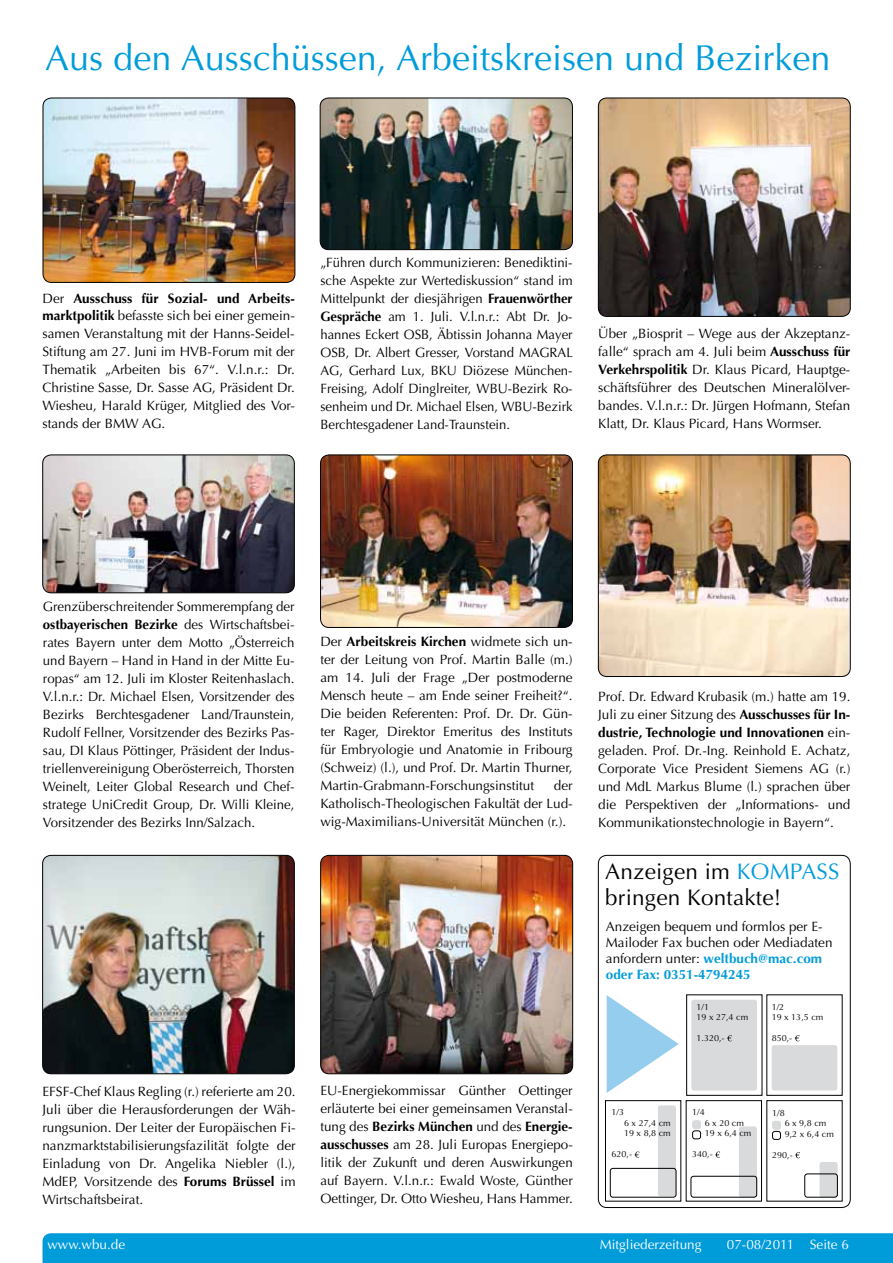
<style>
.page{position:relative;width:893px;height:1263px;background:#fff}
.page>*{position:absolute;margin:0;border:0;box-sizing:border-box;transform-origin:0 0}
.t1{font:36px "Optima";color:#009cda}
.t2{font:22.5px/25.5px "Optima";letter-spacing:.01em;color:#000}
.t3{font:13.5px/18px "Optima";color:#000;text-align:justify}
.t4{font:13.5px "Optima";color:#fff}
.t5{font:8.7px/10.5px "Optima";color:#000}
.s1{font-weight:700}
.s2{color:#009cda}
.s3{font-weight:700;color:#009cda}
</style>
<div class="page">
<div style="left:43px;top:1233px;width:850px;height:30px;background:#009cda"></div>
<div style="left:598px;top:855px;width:252px;height:353px;border:1px solid #000;border-radius:9px"></div>
<div style="left:691px;top:1000px;width:66px;height:90px;background:#d9dadb;border-radius:3px"></div>
<div style="left:772px;top:1045px;width:65px;height:45px;background:#d9dadb;border-radius:3px"></div>
<svg style="left:727px;top:1035px;width:5px;height:6px"></svg>
<svg style="left:795px;top:1035px;width:5px;height:6px"></svg>
<div style="left:605px;top:1100px;width:76px;height:101px;border:1px solid #000"></div>
<div style="left:686px;top:1100px;width:76px;height:101px;border:1px solid #000"></div>
<div style="left:658px;top:1105px;width:18px;height:91px;background:#d9dadb;border-radius:3px"></div>
<div style="left:739px;top:1126px;width:18px;height:71px;background:#d9dadb;border-radius:3px"></div>
<div style="left:819px;top:1162px;width:19px;height:35px;background:#d9dadb;border-radius:3px"></div>
<div style="left:804px;top:1174px;width:34px;height:23px;border:1px solid #000;border-radius:3px"></div>
<div style="left:610px;top:1168px;width:66px;height:29px;border:1px solid #000;border-radius:3px"></div>
<div style="left:691px;top:1176px;width:66px;height:21px;border:1px solid #000;border-radius:3px"></div>
<svg style="left:635px;top:1151px;width:4px;height:7px"></svg>
<svg style="left:715px;top:1151px;width:5px;height:7px"></svg>
<div style="left:693px;top:1121px;width:8px;height:8px;background:#d9dadb;border-radius:2px"></div>
<div style="left:692px;top:1120px;width:9px;height:9px;border:1px solid #d9dadb;border-radius:2px"></div>
<div style="left:692px;top:1130px;width:9px;height:9px;border:1px solid #000;border-radius:2px"></div>
<svg style="left:795px;top:1152px;width:5px;height:6px"></svg>
<div style="left:772px;top:1121px;width:8px;height:8px;background:#d9dadb;border-radius:2px"></div>
<div style="left:772px;top:1121px;width:9px;height:8px;border:1px solid #d9dadb;border-radius:2px"></div>
<div style="left:772px;top:1131px;width:9px;height:9px;border:1px solid #000;border-radius:2px"></div>
<svg style="left:607px;top:995px;width:72px;height:98px"></svg>
<img style="left:598px;top:98px;width:252px;height:218px">
<div style="left:598px;top:98px;width:252px;height:219px;border:1px solid #000;border-radius:9px"></div>
<img style="left:320px;top:98px;width:252px;height:152px">
<div style="left:320px;top:98px;width:253px;height:152px;border:1px solid #000;border-radius:9px"></div>
<img style="left:43px;top:98px;width:252px;height:184px">
<div style="left:43px;top:98px;width:252px;height:185px;border:1px solid #000;border-radius:9px"></div>
<img style="left:321px;top:855px;width:252px;height:219px">
<div style="left:320px;top:855px;width:253px;height:219px;border:1px solid #000;border-radius:9px"></div>
<img style="left:598px;top:455px;width:252px;height:221px">
<div style="left:598px;top:455px;width:252px;height:222px;border:1px solid #000;border-radius:9px"></div>
<img style="left:321px;top:455px;width:251px;height:172px">
<div style="left:320px;top:455px;width:253px;height:173px;border:1px solid #000;border-radius:9px"></div>
<img style="left:43px;top:455px;width:251px;height:138px">
<div style="left:43px;top:455px;width:252px;height:138px;border:1px solid #000;border-radius:9px"></div>
<img style="left:43px;top:855px;width:251px;height:219px">
<div style="left:42px;top:855px;width:253px;height:219px;border:1px solid #000;border-radius:9px"></div>
<h1 class="t1" style="left:45px;top:37px;width:787px">Aus den Ausschüssen, Arbeitskreisen und Bezirken</h1>
<p class="t3" style="left:43px;top:289px;width:254px">Der <span class="s1">Ausschuss für Sozial- und Arbeits&shy;marktpolitik</span> befasste sich bei einer gemein&shy;samen Veranstaltung mit der Hanns-Seidel-Stiftung am 27. Juni im HVB-Forum mit der Thematik „Arbeiten bis 67“. V.l.n.r.: Dr.<br>Christine Sasse, Dr. Sasse AG, Präsident Dr.<br>Wiesheu, Harald Krüger, Mitglied des Vor&shy;stands der BMW AG.</p>
<p class="t3" style="left:320px;top:254px;width:254px">„Führen durch Kommunizieren: Benediktini&shy;sche Aspekte zur Wertediskussion“ stand im Mittelpunkt der diesjährigen <span class="s1">Frauenwörther Gespräche</span> am 1. Juli. V.l.n.r.: Abt Dr. Jo&shy;hannes Eckert OSB, Äbtissin Johanna Mayer OSB, Dr. Albert Gresser, Vorstand MAGRAL AG, Gerhard Lux, BKU Diözese München-Freising, Adolf Dinglreiter, WBU-Bezirk Ro&shy;senheim und Dr. Michael Elsen, WBU-Bezirk Berchtesgadener Land-Traunstein.</p>
<p class="t3" style="left:598px;top:325px;width:254px">Über „Biosprit – Wege aus der Akzeptanz&shy;falle“ sprach am 4. Juli beim <span class="s1">Ausschuss für Verkehrspolitik</span> Dr. Klaus Picard, Hauptge&shy;schäftsführer des Deutschen Mineralölver&shy;bandes. V.l.n.r.: Dr. Jürgen Hofmann, Stefan Klatt, Dr. Klaus Picard, Hans Wormser.</p>
<p class="t3" style="left:43px;top:598px;width:253px">Grenzüberschreitender Sommerempfang der <span class="s1">ostbayerischen Bezirke</span> des Wirtschaftsbei&shy;rates Bayern unter dem Motto „Österreich und Bayern – Hand in Hand in der Mitte Eu&shy;ropas“ am 12. Juli im Kloster Reitenhaslach.<br>V.l.n.r.: Dr. Michael Elsen, Vorsitzender des Bezirks Berchtesgadener Land/Traunstein, Rudolf Fellner, Vorsitzender des Bezirks Pas&shy;sau, DI Klaus Pöttinger, Präsident der Indus&shy;triellenvereinigung Oberösterreich, Thorsten Weinelt, Leiter Global Research und Chef&shy;stratege UniCredit Group, Dr. Willi Kleine, Vorsitzender des Bezirks Inn/Salzach.</p>
<p class="t3" style="left:320px;top:632px;width:254px">Der <span class="s1">Arbeitskreis Kirchen</span> widmete sich un&shy;ter der Leitung von Prof. Martin Balle (m.) am 14. Juli der Frage „Der postmoderne Mensch heute – am Ende seiner Freiheit?“.<br>Die beiden Referenten: Prof. Dr. Dr. Gün&shy;ter Rager, Direktor Emeritus des Instituts für Embryologie und Anatomie in Fribourg (Schweiz) (l.), und Prof. Dr. Martin Thurner, Martin-Grabmann-Forschungsinstitut</p>
<p class="t3" style="left:320px;top:776px;width:254px;text-indent:234px">der Katholisch-Theologischen Fakultät der Lud&shy;wig-Maximilians-Universität München (r.).</p>
<p class="t3" style="left:42px;top:1082px;width:255px">EFSF-Chef Klaus Regling (r.) referierte am 20.<br>Juli über die Herausforderungen der Wäh&shy;rungsunion. Der Leiter der Europäischen Fi&shy;nanzmarktstabilisierungsfazilität folgte der Einladung von Dr. Angelika Niebler (l.), MdEP, Vorsitzende des <span class="s1">Forums Brüssel</span> im Wirtschaftsbeirat.</p>
<p class="t3" style="left:320px;top:1081px;width:254px">EU-Energiekommissar Günther Oettinger erläuterte bei einer gemeinsamen Veranstal&shy;tung des <span class="s1">Bezirks München</span> und des <span class="s1">Energie&shy;ausschusses</span> am 28. Juli Europas Energiepo&shy;litik der Zukunft und deren Auswirkungen auf Bayern. V.l.n.r.: Ewald Woste, Günther Oettinger, Dr. Otto Wiesheu, Hans Hammer.</p>
<p class="t3" style="left:598px;top:687px;width:254px">Prof. Dr. Edward Krubasik (m.) hatte am 19.<br>Juli zu einer Sitzung des <span class="s1">Ausschusses für I n&shy;dustrie, Technologie und I nnovationen</span> ein&shy;geladen. Prof. Dr.-Ing. Reinhold E. Achatz, Corporate Vice President Siemens AG (r.) und MdL Markus Blume (l.) sprachen über die Perspektiven der „Informations- und Kommunikationstechnologie in Bayern“.</p>
<h2 class="t2" style="left:605px;top:859px;width:236px">Anzeigen im <span class="s2">KOMPASS </span>bringen Kontakte!</h2>
<p class="t3" style="left:606px;top:918px;width:228px;line-height:16.2px;text-align:left">Anzeigen bequem und formlos per E-<br>Mailoder Fax buchen oder Mediadaten anfordern unter: <span class="s3">weltbuch@mac.com oder Fax: 0351-4794245</span></p>
<p class="t5" style="left:696px;top:1001px;width:53px">1/1<br>19 x 27,4 cm</p>
<p class="t5" style="left:696px;top:1033px;width:30px">1.320,-</p>
<p class="t5" style="left:772px;top:1001px;width:53px">1/2<br>19 x 13,5 cm</p>
<p class="t5" style="left:772px;top:1033px;width:22px">850,-</p>
<p class="t5" style="left:611px;top:1107px;width:14px">1/3</p>
<p class="t5" style="left:624px;top:1118px;width:48px">6 x 27,4 cm<br>19 x 8,8 cm</p>
<p class="t5" style="left:611px;top:1149px;width:22px">620,-</p>
<p class="t5" style="left:705px;top:1107px;width:48px;text-indent:-13px">1/4<br>6 x 20 cm<br>19 x 6,4 cm</p>
<p class="t5" style="left:692px;top:1149px;width:22px">340,-</p>
<p class="t5" style="left:772px;top:1108px;width:14px">1/8</p>
<p class="t5" style="left:785px;top:1118px;width:51px">6 x 9,8 cm<br>9,2 x 6,4 cm</p>
<p class="t5" style="left:772px;top:1150px;width:22px">290,-</p>
<p class="t4" style="left:47px;top:1236px;width:79px">www.wbu.de</p>
<p class="t4" style="left:600px;top:1236px;width:103px">Mitgliederzeitung</p>
<p class="t4" style="left:727px;top:1236px;width:123px">07-08/2011 Seite 6</p>
</div>
